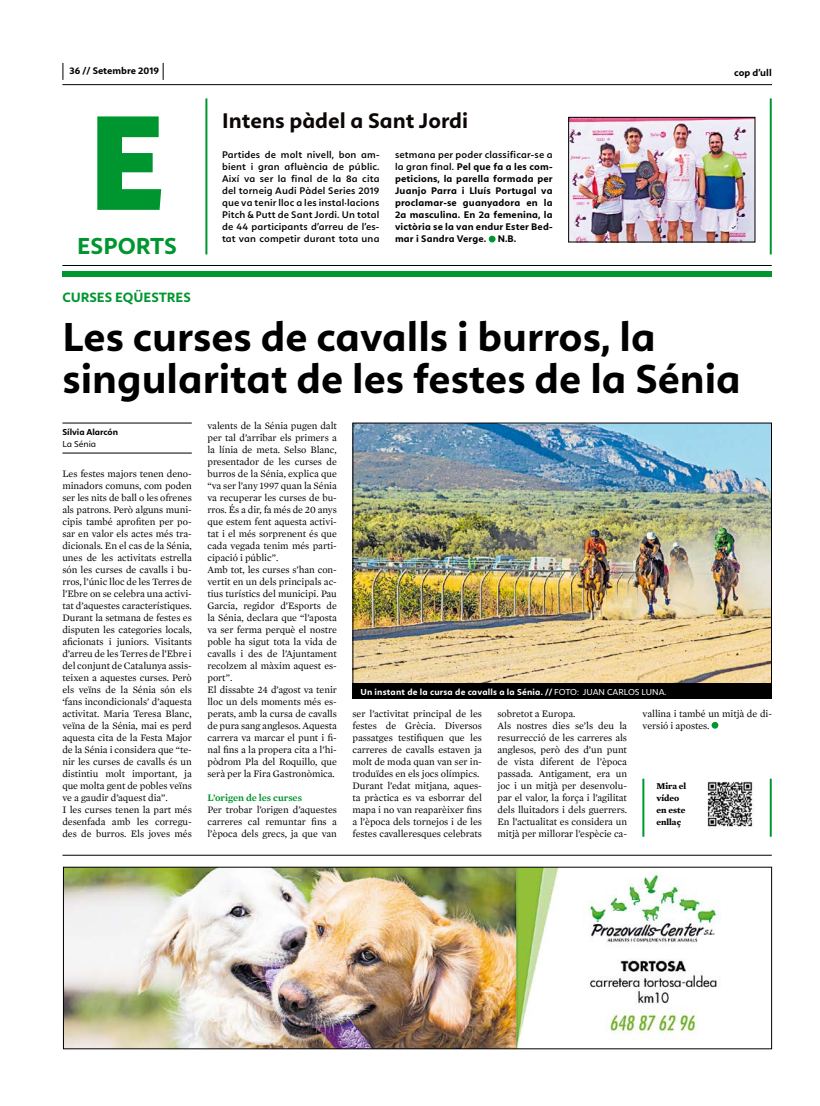
<style>
.page{position:relative;width:820px;height:1106px;background:#fff}
.page>*{position:absolute;margin:0;border:0;box-sizing:border-box;transform-origin:0 0}
.t1{font:800 140px "Calima";color:#00962f}
.t2{font:700 42px/42px "Calima";color:#000}
.t3{font:700 24px "Calima";color:#00962f}
.t4{font:700 22px "Calima";color:#0d0606}
.t5{font:700 14px "Calima";color:#00962f}
.t6{font:10px/12px "Mercury Text G1";letter-spacing:-.005em;color:#000}
.t7{font:700 10px/12px "Calima";letter-spacing:.015em;color:#000;text-align:justify}
.t8{font:600 10px/12px "Calima";letter-spacing:.015em;color:#000;text-align:justify}
.t9{font:600 10px "Mercury Text G1";letter-spacing:-.005em;color:#00962f}
.t10{font:700 9px "Calima";letter-spacing:.02em;color:#fff}
.t11{font:700 9px/12px "Mercury Text G1";color:#000}
.t12{font:700 9px "Calima";color:#000}
.t13{font:9px "Calima";color:#000}
.s1{font-weight:600}
.s2{font-weight:400}
</style>
<div class="page">
<hr style="left:62px;top:84px;width:709px;height:1px;background:#000">
<svg style="left:62px;top:63px;width:1px;height:17px"></svg>
<svg style="left:162px;top:63px;width:1px;height:17px"></svg>
<div style="left:62px;top:271px;width:709px;height:6px;background:#00962f"></div>
<hr style="left:62px;top:265px;width:709px;height:1px;background:#000">
<img style="left:570px;top:119px;width:183px;height:121px">
<div style="left:568px;top:117px;width:187px;height:125px;border:1px solid #000"></div>
<div style="left:488px;top:236px;width:7px;height:6px;background:#00962f;border-radius:50%"></div>
<div style="left:711px;top:722px;width:7px;height:6px;background:#00962f;border-radius:50%"></div>
<img style="left:354px;top:424px;width:415px;height:259px">
<div style="left:352px;top:683px;width:419px;height:15px;background:#000"></div>
<hr style="left:62px;top:452px;width:130px;height:1px;background:#000">
<hr style="left:62px;top:422px;width:130px;height:1px;background:#000">
<img style="left:707px;top:781px;width:47px;height:46px">
<hr style="left:642px;top:778px;width:2px;height:58px;background:#00962f">
<hr style="left:769px;top:778px;width:2px;height:58px;background:#00962f">
<hr style="left:205px;top:98px;width:2px;height:156px;background:#00962f">
<hr style="left:769px;top:98px;width:2px;height:156px;background:#00962f">
<img style="left:65px;top:868px;width:656px;height:179px">
<div style="left:63px;top:866px;width:708px;height:183px;border:1px solid #000"></div>
<hr style="left:62px;top:854px;width:709px;height:1px;background:#000">
<p class="t7" style="left:69px;top:65px;width:91px">36 // Setembre 2019</p>
<p class="t7" style="left:734px;top:67px;width:39px">cop d’ull</p>
<h1 class="t1" style="left:87px;top:84px;width:81px">E</h1>
<h3 class="t3" style="left:77px;top:233px;width:101px">ESPORTS</h3>
<h3 class="t4" style="left:222px;top:109px;width:247px">Intens pàdel a Sant Jordi</h3>
<p class="t8" style="left:222px;top:149px;width:159px">Partides de molt nivell, bon am&shy;bient i gran afluència de públic.<br>Així va ser la final de la 8a cita del torneig Audi Pàdel Series 2019 que va tenir lloc a les instal·lacions Pitch &amp; Putt de Sant Jordi. Un total de 44 participants d’arreu de l’es&shy;tat van competir durant tota una</p>
<p class="t7" style="left:395px;top:149px;width:159px"><span class="s1">setmana per poder classificar-se a la gran final.</span> Pel que fa a les com&shy;peticions, la parella formada per Juanjo Parra i Lluís Portugal va proclamar-se guanyadora en la 2a masculina. En 2a femenina, la victòria se la van endur Ester Bed&shy;mar i Sandra Verge. N.B.</p>
<h3 class="t5" style="left:62px;top:290px;width:130px">CURSES EQÜESTRES</h3>
<h2 class="t2" style="left:62px;top:315px;width:679px">Les curses de cavalls i burros, la singularitat de les festes de la Sénia</h2>
<p class="t12" style="left:62px;top:426px;width:57px">Sílvia Alarcón</p>
<p class="t13" style="left:62px;top:438px;width:35px">La Sénia</p>
<p class="t6" style="left:62px;top:467px;width:131px">Les festes majors tenen deno&shy;minadors comuns, com poden ser les nits de ball o les ofrenes als patrons. Però alguns muni&shy;cipis també aprofiten per po&shy;sar en valor els actes més tra&shy;dicionals. En el cas de la Sénia, unes de les activitats estrella són les curses de cavalls i bu&shy;rros, l’únic lloc de les Terres de l’Ebre on se celebra una activi&shy;tat d’aquestes característiques.<br>Durant la setmana de festes es disputen les categories locals, aficionats i juniors. Visitants d’arreu de les Terres de l’Ebre i del conjunt de Catalunya assis&shy;teixen a aquestes curses. Però els veïns de la Sénia són els ‘fans incondicionals’ d’aquesta activitat. Maria Teresa Blanc, veïna de la Sénia, mai es perd aquesta cita de la Festa Major de la Sénia i considera que “te&shy;nir les curses de cavalls és un distintiu molt important, ja que molta gent de pobles veïns ve a gaudir d’aquest dia”.<br>I les curses tenen la part més desenfada amb les corregu&shy;des de burros. Els joves més</p>
<p class="t6" style="left:207px;top:419px;width:131px">valents de la Sénia pugen dalt per tal d’arribar els primers a la línia de meta. Selso Blanc, presentador de les curses de burros de la Sénia, explica que “va ser l’any 1997 quan la Sénia va recuperar les curses de bu&shy;rros. És a dir, fa més de 20 anys que estem fent aquesta activi&shy;tat i el més sorprenent és que cada vegada tenim més parti&shy;cipació i públic”.<br>Amb tot, les curses s’han con&shy;vertit en un dels principals ac&shy;tius turístics del municipi. Pau<br>Garcia, regidor d’Esports de la Sénia, declara que “l’aposta va ser ferma perquè el nostre poble ha sigut tota la vida de cavalls i des de l’Ajuntament recolzem al màxim aquest es&shy;port”.<br>El dissabte 24 d’agost va tenir lloc un dels moments més es&shy;perats, amb la cursa de cavalls de pura sang anglesos. Aquesta carrera va marcar el punt i fi&shy;nal fins a la propera cita a l’hi&shy;pòdrom Pla del Roquillo, que serà per la Fira Gastronòmica.</p>
<p class="t9" style="left:207px;top:791px;width:96px">L’origen de les curses</p>
<p class="t6" style="left:207px;top:803px;width:131px;text-align:justify">Per trobar l’origen d’aquestes carreres cal remuntar fins a l’època dels grecs, ja que van</p>
<p class="t10" style="left:360px;top:686px;width:307px">Un instant de la cursa de cavalls a la Sénia. // <span class="s2">FOTO: JUAN CARLOS LUNA.</span></p>
<p class="t6" style="left:352px;top:707px;width:131px">ser l’activitat principal de les festes de Grècia. Diversos passatges testifiquen que les carreres de cavalls estaven ja molt de moda quan van ser in&shy;troduïdes en els jocs olímpics.<br>Durant l’edat mitjana, aques&shy;ta pràctica es va esborrar del mapa i no van reaparèixer fins a l’època dels tornejos i de les festes cavalleresques celebrats</p>
<p class="t6" style="left:497px;top:707px;width:131px">sobretot a Europa.<br>Als nostres dies se’ls deu la resurrecció de les carreres als anglesos, però des d’un punt de vista diferent de l’època passada. Antigament, era un joc i un mitjà per desenvolu&shy;par el valor, la força i l’agilitat dels lluitadors i dels guerrers.<br>En l’actualitat es considera un mitjà per millorar l’espècie ca-</p>
<p class="t6" style="left:642px;top:707px;width:131px">vallina i també un mitjà de di&shy;versió i apostes.</p>
<p class="t11" style="left:656px;top:779px;width:31px">Mira el vídeo en este enllaç</p>
</div>
